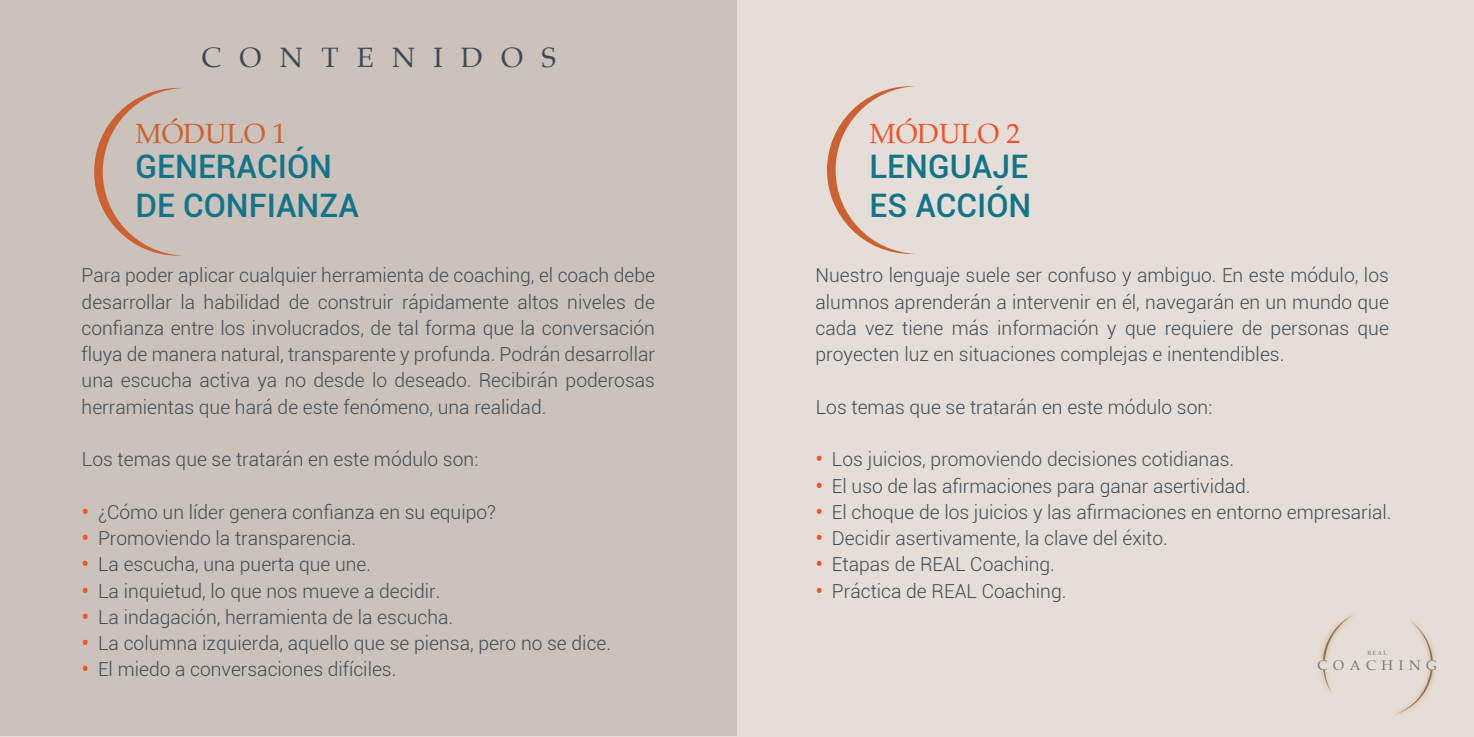
<style>
.page{position:relative;width:1474px;height:737px;background:#fff}
.page>*{position:absolute;margin:0;border:0;box-sizing:border-box;transform-origin:0 0}
.t1{font:500 32.38px/38.9px "Roboto";color:#127488}
.t2{font:28px "Palatino";color:#3d4a55}
.t3{font:27.74px "Palatino";color:#cc6132}
.t4{font:27.74px "Palatino";color:#f05229}
.t5{font:300 19.25px/26.2px "Roboto";color:#3d4a55;text-align:justify}
.t6{font:14px "Palatino";letter-spacing:.4em;color:#72797a}
.t7{font:6.04px "Palatino";color:#72797a}
.s1{font-weight:700;color:#f05229}
</style>
<div class="page">
<div style="left:0;top:0;width:1473px;height:737px;background:#e5ded8"></div>
<div style="left:0;top:0;width:736px;height:736px;background:#cac2bb"></div>
<img style="left:1319px;top:645px;width:13px;height:48px">
<svg style="left:1323px;top:669px;width:8px;height:24px"></svg>
<svg style="left:1322px;top:615px;width:31px;height:45px"></svg>
<img style="left:1395px;top:643px;width:41px;height:72px">
<svg style="left:1395px;top:669px;width:37px;height:45px"></svg>
<svg style="left:1409px;top:621px;width:23px;height:39px"></svg>
<svg style="left:94px;top:88px;width:88px;height:168px"></svg>
<svg style="left:827px;top:86px;width:88px;height:168px"></svg>
<h2 class="t2" style="left:201px;top:34px;width:356px">C O N T E N I D O S</h2>
<h3 class="t3" style="left:135px;top:110px;width:152px">MÓDULO 1</h3>
<h1 class="t1" style="left:135px;top:146px;width:225px">GENERACIÓN<br>DE CONFIANZA</h1>
<p class="t5" style="left:82px;top:262px;width:575px">Para poder aplicar cualquier herramienta de coaching, el coach debe desarrollar la habilidad de construir rápidamente altos niveles de confianza entre los involucrados, de tal forma que la conversación fluya de manera natural, transparente y profunda. Podrán desarrollar una escucha activa ya no desde lo deseado. Recibirán poderosas herramientas que hará de este fenómeno, una realidad.</p>
<p class="t5" style="left:82px;top:445px;width:398px">Los temas que se tratarán en este módulo son:</p>
<p class="t5" style="left:82px;top:498px;width:415px"><span class="s1">•</span> ¿Cómo un líder genera confianza en su equipo?</p>
<p class="t5" style="left:82px;top:524px;width:276px"><span class="s1">•</span> Promoviendo la transparencia.</p>
<p class="t5" style="left:82px;top:550px;width:291px"><span class="s1">•</span> La escucha, una puerta que une.</p>
<p class="t5" style="left:82px;top:577px;width:360px"><span class="s1">•</span> La inquietud, lo que nos mueve a decidir.</p>
<p class="t5" style="left:82px;top:603px;width:373px"><span class="s1">•</span> La indagación, herramienta de la escucha.</p>
<p class="t5" style="left:82px;top:629px;width:531px"><span class="s1">•</span> La columna izquierda, aquello que se piensa, pero no se dice.</p>
<p class="t5" style="left:82px;top:655px;width:316px"><span class="s1">•</span> El miedo a conversaciones difíciles.</p>
<h3 class="t4" style="left:869px;top:110px;width:152px">MÓDULO 2</h3>
<h1 class="t1" style="left:869px;top:146px;width:163px">LENGUAJE<br>ES ACCIÓN</h1>
<p class="t5" style="left:815px;top:262px;width:575px">Nuestro lenguaje suele ser confuso y ambiguo. En este módulo, los alumnos aprenderán a intervenir en él, navegarán en un mundo que cada vez tiene más información y que requiere de personas que proyecten luz en situaciones complejas e inentendibles.</p>
<p class="t5" style="left:815px;top:393px;width:398px">Los temas que se tratarán en este módulo son:</p>
<p class="t5" style="left:815px;top:445px;width:420px"><span class="s1">•</span> Los juicios, promoviendo decisiones cotidianas.</p>
<p class="t5" style="left:815px;top:472px;width:436px"><span class="s1">•</span> El uso de las afirmaciones para ganar asertividad.</p>
<p class="t5" style="left:815px;top:498px;width:577px"><span class="s1">•</span> El choque de los juicios y las afirmaciones en entorno empresarial.</p>
<p class="t5" style="left:815px;top:524px;width:353px"><span class="s1">•</span> Decidir asertivamente, la clave del éxito.</p>
<p class="t5" style="left:815px;top:550px;width:241px"><span class="s1">•</span> Etapas de REAL Coaching.</p>
<p class="t5" style="left:815px;top:577px;width:252px"><span class="s1">•</span> Práctica de REAL Coaching.</p>
<p class="t7" style="left:1367px;top:648px;width:21px">REAL</p>
<p class="t6" style="left:1317px;top:653px;width:121px">COACHING</p>
</div>
